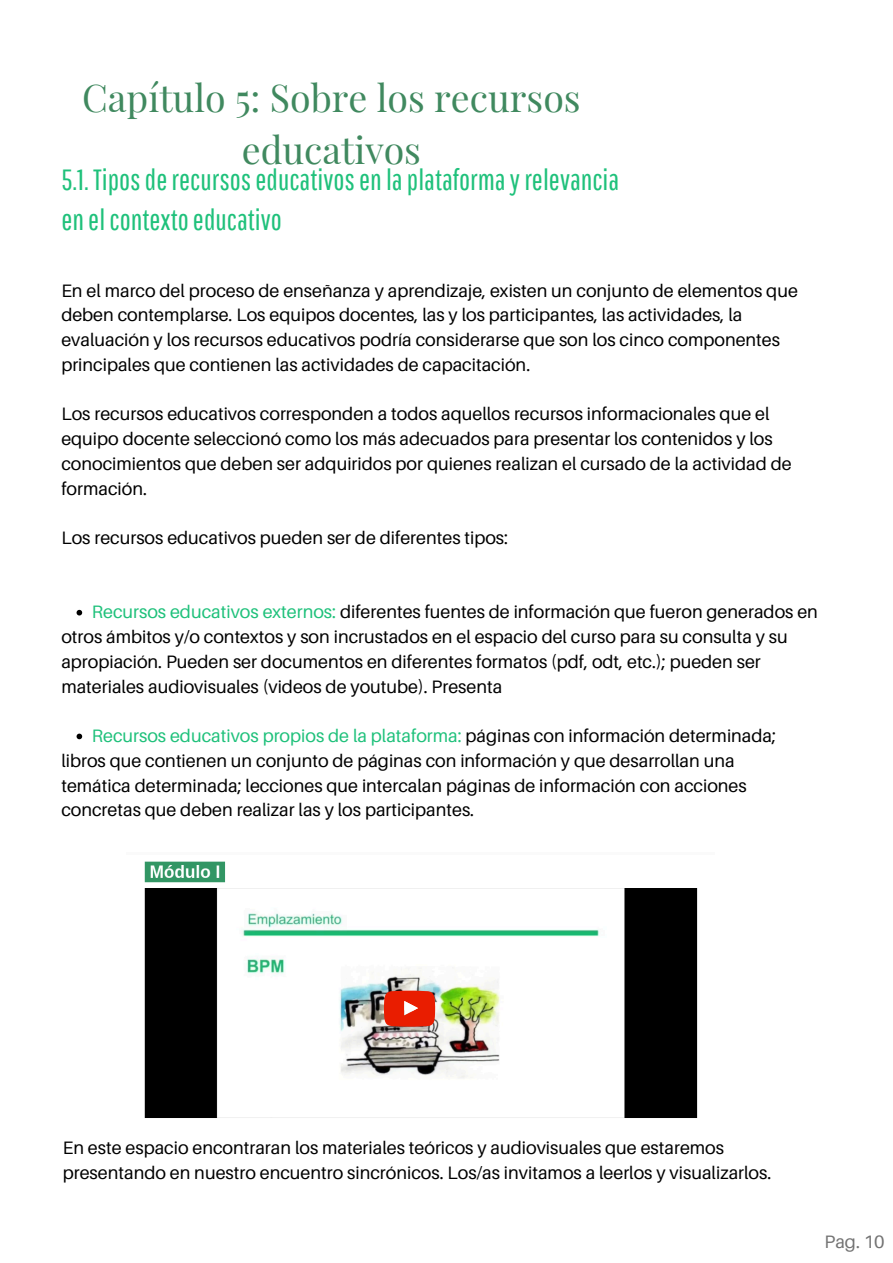
<style>
.page{position:relative;width:893px;height:1263px;background:#fff}
.page>*{position:absolute;margin:0;border:0;box-sizing:border-box;transform-origin:0 0}
.t1{font:37.5px/52.3px "Playfair Display";color:#40895f;text-align:center}
.t2{font:29.25px/40.5px "Pathway Gothic One";color:#1fc17b}
.t3{font:18px/24.8px "Aileron";color:#000}
.t4{font:18px "Aileron";color:#1fc17b}
.t5{font:18px "Aileron";color:#737373}
.s1{color:#1fc17b}
.s2{color:#000}
</style>
<div class="page">
<img style="left:144px;top:861px;width:554px;height:257px">
<svg style="left:384px;top:991px;width:51px;height:36px;background:#e53016"></svg>
<svg style="left:77px;top:610px;width:5px;height:5px"></svg>
<svg style="left:77px;top:734px;width:5px;height:5px"></svg>
<p class="t1" style="left:82px;top:70px;width:500px">Capítulo 5: Sobre los recursos educativos</p>
<p class="t2" style="left:61px;top:159px;width:559px">5.1.Tiposderecursoseducativosenlaplataformayrelevancia enelcontextoeducativo</p>
<h2 class="t3" style="left:61px;top:277px;width:738px">En el marco del proceso de enseñanza y aprendizaje, existen un conjunto de elementos que deben contemplarse. Los equipos docentes, las y los participantes, las actividades, la evaluación y los recursos educativos podría considerarse que son los cinco componentes principales que contienen las actividades de capacitación.</h2>
<p class="t3" style="left:61px;top:401px;width:732px">Los recursos educativos corresponden a todos aquellos recursos informacionales que el equipo docente seleccionó como los más adecuados para presentar los contenidos y los conocimientos que deben ser adquiridos por quienes realizan el cursado de la actividad de formación.</p>
<p class="t3" style="left:61px;top:525px;width:448px">Los recursos educativos pueden ser de diferentes tipos:</p>
<p class="t3" style="left:92px;top:599px;width:727px"><span class="s1">Recursos educativos externos:</span> diferentes fuentes de información que fueron generados en</p>
<p class="t3" style="left:61px;top:624px;width:728px">otros ámbitos y/o contextos y son incrustados en el espacio del curso para su consulta y su</p>
<p class="t3" style="left:61px;top:649px;width:701px">apropiación. Pueden ser documentos en diferentes formatos (pdf, odt, etc.); pueden ser</p>
<p class="t3" style="left:61px;top:673px;width:442px">materiales audiovisuales (videos de youtube). Presenta</p>
<p class="t4" style="left:92px;top:725px;width:685px">Recursos educativos propios de la plataforma: <span class="s2">páginas con información determinada;</span></p>
<p class="t3" style="left:61px;top:748px;width:675px">libros que contienen un conjunto de páginas con información y que desarrollan una</p>
<p class="t3" style="left:61px;top:772px;width:687px">temática determinada; lecciones que intercalan páginas de información con acciones</p>
<p class="t3" style="left:61px;top:797px;width:414px">concretas que deben realizar las y los participantes.</p>
<p class="t3" style="left:63px;top:1135px;width:710px">En este espacio encontraran los materiales teóricos y audiovisuales que estaremos presentando en nuestro encuentro sincrónicos. Los/as invitamos a leerlos y visualizarlos.</p>
<p class="t5" style="left:824px;top:1230px;width:62px">Pag. 10</p>
</div>
